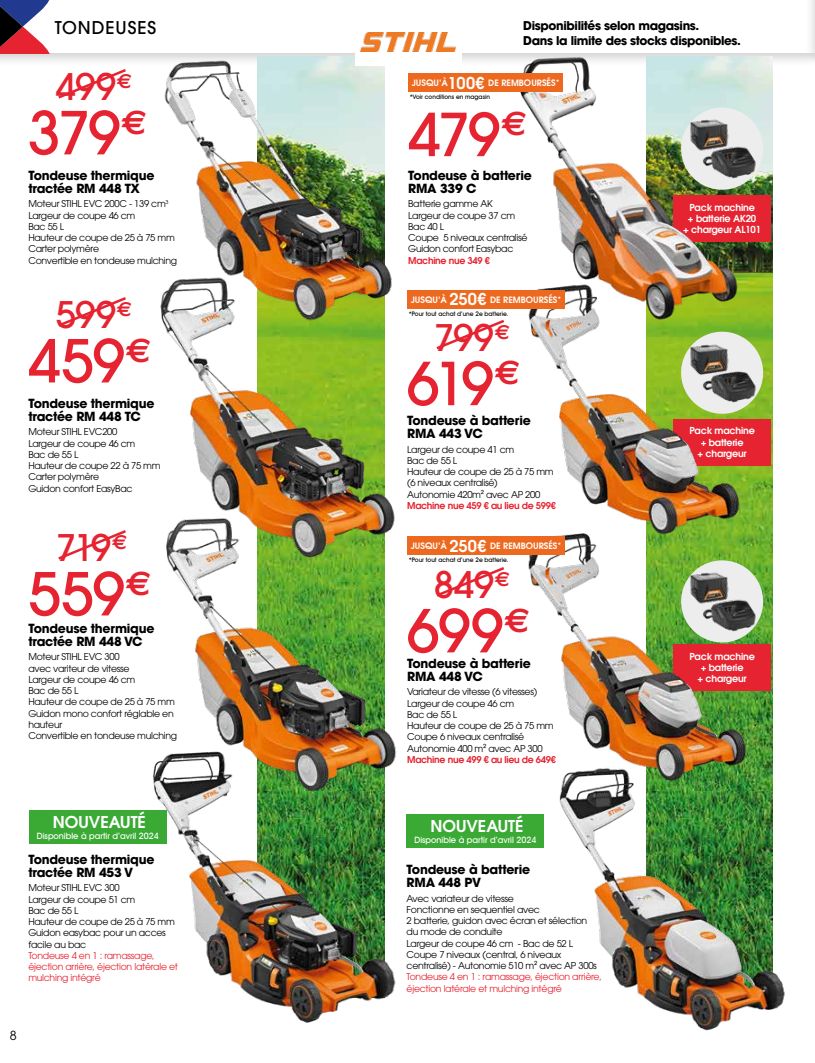
<style>
.page{position:relative;width:815px;height:1063px;background:#fff}
.page>*{position:absolute;margin:0;border:0;box-sizing:border-box;transform-origin:0 0}
.t1{font:500 58.75px "ITC Avant Garde Pro";letter-spacing:-.02em;color:#e62330}
.t2{font:500 36.38px "ITC Avant Garde Pro";letter-spacing:-.01em;color:#e62330}
.t3{font:500 17.5px "ITC Avant Garde Pro";letter-spacing:.055em;color:#000}
.t4{font:600 16.25px "ITC Avant Garde Pro";color:#fff}
.t5{font:700 12.5px/12.5px "ITC Avant Garde Pro";letter-spacing:-.02em;color:#000}
.t6{font:12.5px "ITC Avant Garde Pro";color:#000}
.t7{font:700 12px/14.5px "ITC Avant Garde Pro";letter-spacing:-.03em;color:#000}
.t8{font:600 9.62px/11.2px "ITC Avant Garde Pro";letter-spacing:-.02em;color:#fff;text-align:center}
.t9{font:9.38px/11.2px "ITC Avant Garde Pro";letter-spacing:-.03em;color:#000}
.t10{font:9.38px/11.2px "ITC Avant Garde Pro";letter-spacing:-.03em;color:#e62330}
.t11{font:600 9.38px "ITC Avant Garde Pro";letter-spacing:-.03em;color:#e62330}
.t12{font:600 8.75px "Avant Garde";color:#fff}
.t13{font:500 8.75px "Avant Garde IT Cby BT";color:#fff}
.t14{font:500 6.25px "Avant Garde IT Cby BT";color:#000}
.s1{font-family:"ITC Avant Garde Pro";font-size:16.25px}
</style>
<div class="page">
<div style="left:0;top:0;width:815px;height:67px;background:#000;opacity:.2"></div>
<div style="left:0;top:0;width:815px;height:53px;background:#fff"></div>
<div style="left:805px;top:0;width:10px;height:67px;background:#000;opacity:.2"></div>
<hr style="left:814px;top:0;width:1px;height:53px;background:#fff">
<svg style="left:0;top:0;width:50px;height:53px"></svg>
<img style="left:743px;top:57px;width:30px;height:700px">
<img style="left:164px;top:55px;width:232px;height:210px">
<svg style="left:58px;top:69px;width:68px;height:30px"></svg>
<svg style="left:58px;top:297px;width:68px;height:30px"></svg>
<svg style="left:58px;top:530px;width:68px;height:30px"></svg>
<div style="left:29px;top:810px;width:138px;height:34px;background:#3aaa35"></div>
<img style="left:160px;top:265px;width:233px;height:244px">
<img style="left:166px;top:509px;width:229px;height:236px">
<div style="left:673px;top:419px;width:98px;height:47px;background:#e62330"></div>
<svg style="left:436px;top:319px;width:68px;height:31px"></svg>
<div style="left:673px;top:195px;width:98px;height:47px;background:#e62330"></div>
<div style="left:407px;top:814px;width:137px;height:34px;background:#3aaa35"></div>
<img style="left:513px;top:53px;width:230px;height:226px">
<div style="left:408px;top:73px;width:155px;height:19px;background:#ed691f"></div>
<img style="left:559px;top:757px;width:226px;height:274px">
<img style="left:153px;top:745px;width:254px;height:278px">
<div style="left:681px;top:108px;width:82px;height:82px;background:#ededed;border-radius:50%"></div>
<img style="left:687px;top:114px;width:74px;height:71px">
<img style="left:745px;top:338px;width:16px;height:71px">
<div style="left:673px;top:644px;width:98px;height:47px;background:#e62330"></div>
<img style="left:528px;top:525px;width:223px;height:263px">
<div style="left:681px;top:560px;width:82px;height:82px;background:#ededed;border-radius:50%"></div>
<img style="left:687px;top:567px;width:74px;height:71px">
<img style="left:528px;top:279px;width:217px;height:259px">
<div style="left:407px;top:290px;width:158px;height:19px;background:#ed691f"></div>
<div style="left:407px;top:536px;width:158px;height:19px;background:#ed691f"></div>
<svg style="left:436px;top:567px;width:68px;height:30px"></svg>
<div style="left:355px;top:18px;width:106px;height:48px;background:#fff"></div>
<img style="left:361px;top:32px;width:95px;height:20px">
<h3 class="t3" style="left:55px;top:17px;width:103px">TONDEUSES</h3>
<h2 class="t2" style="left:56px;top:64px;width:78px">499<sup>€</sup></h2>
<h1 class="t1" style="left:28px;top:95px;width:120px">379<sup>€</sup></h1>
<h3 class="t5" style="left:28px;top:169px;width:128px">Tondeuse thermique tractée RM 448 TX</h3>
<p class="t9" style="left:28px;top:198px;width:150px">Moteur STIHL EVC 200C - 139 cm<sup>3<br></sup>Largeur de coupe 46 cm<br>Bac 55 L<br>Hauteur de coupe de 25 à 75 mm<br>Carter polymère<br>Convertible en tondeuse mulching</p>
<h2 class="t2" style="left:56px;top:292px;width:78px">599<sup>€</sup></h2>
<h1 class="t1" style="left:28px;top:323px;width:125px">459<sup>€</sup></h1>
<h3 class="t5" style="left:28px;top:397px;width:128px">Tondeuse thermique tractée RM 448 TC</h3>
<p class="t9" style="left:28px;top:426px;width:134px">Moteur STIHL EVC200<br>Largeur de coupe 46 cm<br>Bac de 55 L<br>Hauteur de coupe 22 à 75 mm<br>Carter polymère<br>Guidon confort EasyBac</p>
<h2 class="t2" style="left:56px;top:525px;width:73px">719<sup>€</sup></h2>
<h1 class="t1" style="left:28px;top:556px;width:125px">559<sup>€</sup></h1>
<h3 class="t5" style="left:28px;top:622px;width:128px">Tondeuse thermique tractée RM 448 VC</h3>
<p class="t9" style="left:28px;top:651px;width:150px">Moteur STIHL EVC 300<br>avec variteur de vitesse<br>Largeur de coupe 46 cm<br>Bac de 55 L<br>Hauteur de coupe de 25 à 75 mm<br>Guidon mono confort réglable en hauteur<br>Convertible en tondeuse mulching</p>
<h3 class="t4" style="left:53px;top:811px;width:95px">NOUVEAUTÉ</h3>
<p class="t13" style="left:37px;top:830px;width:124px">Disponible à partir d’avril 2024</p>
<h3 class="t5" style="left:28px;top:853px;width:128px">Tondeuse thermique tractée RM 453 V</h3>
<p class="t9" style="left:28px;top:882px;width:148px">Moteur STIHL EVC 300<br>Largeur de coupe 51 cm<br>Bac de 55 L<br>Hauteur de coupe de 25 à 75 mm<br>Guidon easybac pour un acces facile au bac</p>
<p class="t10" style="left:28px;top:950px;width:151px">Tondeuse 4 en 1 : ramassage, éjection arrière, éjection latérale et mulching intégré</p>
<h3 class="t6" style="left:10px;top:1028px;width:8px">8</h3>
<p class="t7" style="left:523px;top:18px;width:219px">Disponibilités selon magasins.<br>Dans la limite des stocks disponibles.</p>
<p class="t12" style="left:412px;top:77px;width:149px">JUSQU’À<span class="s1">100€</span> DE REMBOURSÉS*</p>
<p class="t14" style="left:410px;top:93px;width:82px">*Voir conditions en magasin</p>
<h1 class="t1" style="left:408px;top:97px;width:120px">479<sup>€</sup></h1>
<h3 class="t5" style="left:408px;top:169px;width:125px">Tondeuse à batterie<br>RMA 339 C</h3>
<p class="t9" style="left:408px;top:198px;width:121px">Batterie gamme AK<br>Largeur de coupe 37 cm<br>Bac 40 L<br>Coupe 5 niveaux centralisé<br>Guidon confort Easybac</p>
<p class="t11" style="left:408px;top:254px;width:83px">Machine nue 349 €</p>
<p class="t12" style="left:411px;top:294px;width:152px">JUSQU’À <span class="s1">250€</span> DE REMBOURSÉS*</p>
<p class="t14" style="left:409px;top:310px;width:101px">*Pour tout achat d’une 2e batterie.</p>
<h2 class="t2" style="left:434px;top:315px;width:78px">799<sup>€</sup></h2>
<h1 class="t1" style="left:407px;top:346px;width:115px">619<sup>€</sup></h1>
<h3 class="t5" style="left:407px;top:414px;width:125px">Tondeuse à batterie<br>RMA 443 VC</h3>
<p class="t9" style="left:407px;top:443px;width:148px">Largeur de coupe 41 cm<br>Bac de 55 L<br>Hauteur de coupe de 25 à 75 mm (6 niveaux centralisé)<br>Autonomie 420m² avec AP 200</p>
<p class="t11" style="left:407px;top:499px;width:150px">Machine nue 459 € au lieu de 599€</p>
<p class="t12" style="left:411px;top:540px;width:152px">JUSQU’À <span class="s1">250€</span> DE REMBOURSÉS*</p>
<p class="t14" style="left:409px;top:556px;width:101px">*Pour tout achat d’une 2e batterie.</p>
<h2 class="t2" style="left:434px;top:562px;width:78px">849<sup>€</sup></h2>
<h1 class="t1" style="left:407px;top:593px;width:125px">699<sup>€</sup></h1>
<h3 class="t5" style="left:407px;top:657px;width:125px">Tondeuse à batterie<br>RMA 448 VC</h3>
<p class="t9" style="left:407px;top:686px;width:148px">Variateur de vitesse (6 vitesses)<br>Largeur de coupe 46 cm<br>Bac de 55 L<br>Hauteur de coupe de 25 à 75 mm<br>Coupe 6 niveaux centralisé<br>Autonomie 400 m² avec AP 300</p>
<p class="t11" style="left:407px;top:753px;width:150px">Machine nue 499 € au lieu de 649€</p>
<h3 class="t4" style="left:430px;top:816px;width:95px">NOUVEAUTÉ</h3>
<p class="t13" style="left:414px;top:835px;width:124px">Disponible à partir d’avril 2024</p>
<h3 class="t5" style="left:407px;top:863px;width:125px">Tondeuse à batterie<br>RMA 448 PV</h3>
<p class="t9" style="left:407px;top:892px;width:192px">Avec variateur de vitesse<br>Fonctionne en sequentiel avec<br>2 batterie, guidon avec écran et sélection du mode de conduite<br>Largeur de coupe 46 cm - Bac de 52 L<br>Coupe 7 niveaux (central, 6 niveaux centralisé) - Autonomie 510 m² avec AP 300s</p>
<p class="t10" style="left:407px;top:971px;width:197px">Tondeuse 4 en 1 : ramassage, éjection arrière, éjection latérale et mulching intégré</p>
<p class="t8" style="left:683px;top:201px;width:80px">Pack machine<br>+ batterie AK20<br>+ chargeur AL101</p>
<p class="t8" style="left:689px;top:425px;width:67px">Pack machine + batterie<br>+ chargeur</p>
<p class="t8" style="left:689px;top:651px;width:67px">Pack machine + batterie<br>+ chargeur</p>
</div>
